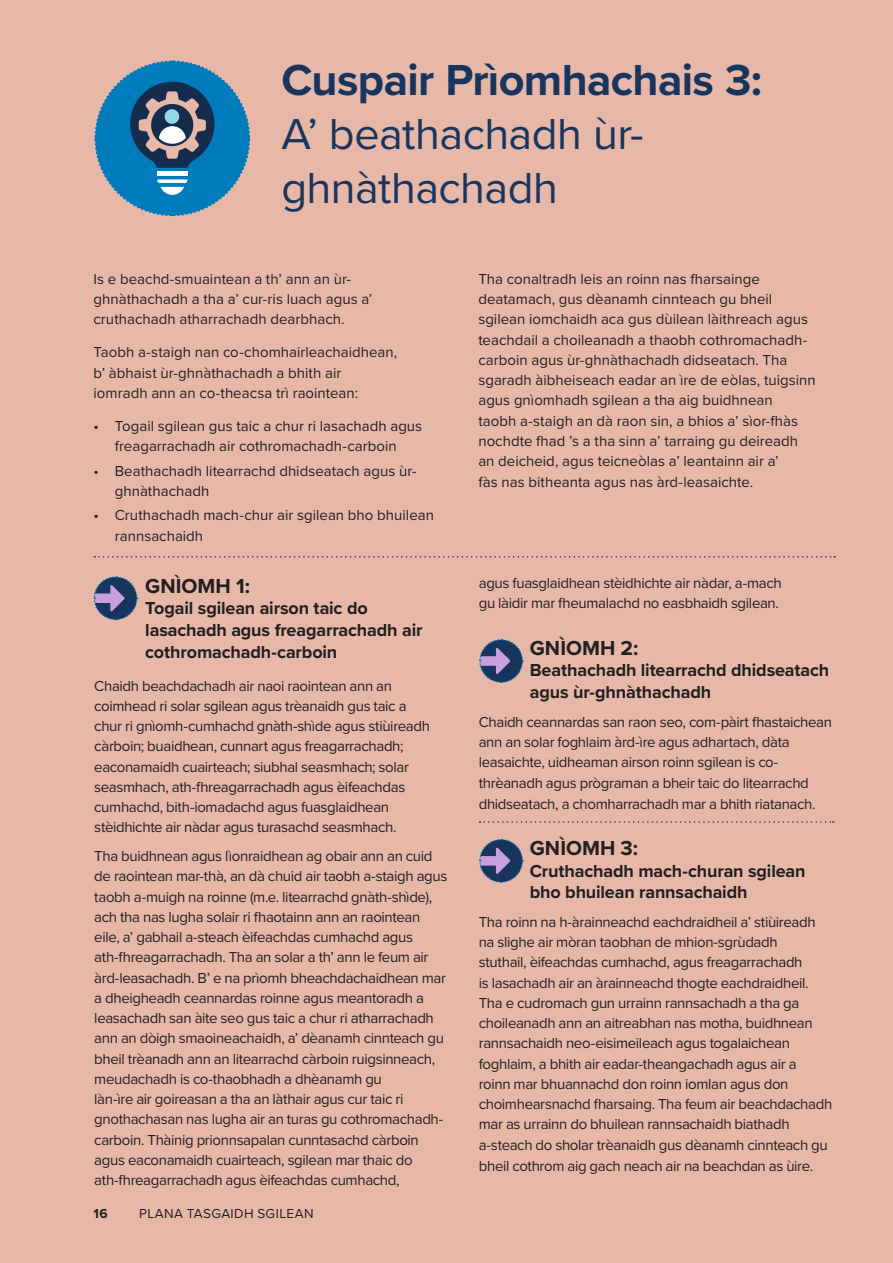
<style>
.page{position:relative;width:893px;height:1263px;background:#e7b8a8}
.page>*{position:absolute;margin:0;border:0;box-sizing:border-box;transform-origin:0 0}
.t1{font:45px/54px "Proxima Nova";letter-spacing:-.015em;color:#18355e}
.t2{font:700 21px "Proxima Nova";color:#231f20}
.t3{font:700 18px/21.6px "Proxima Nova";letter-spacing:-.01em;color:#231f20}
.t4{font:15px/20.2px "Proxima Nova";letter-spacing:-.025em;color:#231f20}
.t5{font:15px/20.4px "Proxima Nova";color:#231f20}
.t6{font:13.5px "Proxima Nova";letter-spacing:.03em;color:#231f20}
.t7{font:700 13.5px "Proxima Nova";color:#231f20}
.s1{font-weight:700}
</style>
<div class="page">
<svg style="left:94px;top:556px;width:741px;height:2px"></svg>
<svg style="left:479px;top:821px;width:355px;height:2px"></svg>
<svg style="left:94px;top:60px;width:157px;height:157px"></svg>
<svg style="left:93px;top:576px;width:45px;height:45px"></svg>
<svg style="left:479px;top:639px;width:45px;height:44px"></svg>
<svg style="left:479px;top:838px;width:45px;height:45px"></svg>
<h3 class="t1" style="left:281px;top:51px;width:482px"><span class="s1">Cuspair Prìomhachais 3:<br></span>A’ beathachadh ùr&shy;ghnàthachadh</h3>
<p class="t5" style="left:94px;top:268px;width:280px">Is e beachd-smuaintean a th’ ann an ùr&shy;ghnàthachadh a tha a’ cur-ris luach agus a’ cruthachadh atharrachadh dearbhach.</p>
<p class="t5" style="left:94px;top:342px;width:305px">Taobh a-staigh nan co-chomhairleachaidhean, b’ àbhaist ùr-ghnàthachadh a bhith air iomradh ann an co-theacsa trì raointean:</p>
<p class="t5" style="left:94px;top:415px;width:330px;text-align:center">• Togail sgilean gus taic a chur ri lasachadh agus freagarrachadh air cothromachadh-carboin</p>
<p class="t5" style="left:115px;top:460px;width:303px;text-indent:-21px">• Beathachadh litearrachd dhidseatach agus ùr&shy;ghnàthachadh</p>
<p class="t5" style="left:115px;top:505px;width:321px;text-indent:-21px">• Cruthachadh mach-chur air sgilean bho bhuilean rannsachaidh</p>
<h4 class="t2" style="left:145px;top:570px;width:106px">GNÌOMH 1:</h4>
<h4 class="t3" style="left:145px;top:597px;width:279px">Togail sgilean airson taic do lasachadh agus freagarrachadh air cothromachadh-carboin</h4>
<p class="t4" style="left:94px;top:675px;width:337px">Chaidh beachdachadh air naoi raointean ann an coimhead ri solar sgilean agus trèanaidh gus taic a chur ri gnìomh-cumhachd gnàth-shìde agus stiùireadh càrboin; buaidhean, cunnart agus freagarrachadh; eaconamaidh cuairteach; siubhal seasmhach; solar seasmhach, ath-freagarrachadh agus èifeachdas cumhachd, bith-iomadachd agus fuasglaidhean stèidhichte air nàdar agus turasachd seasmhach.</p>
<p class="t4" style="left:94px;top:845px;width:355px">Tha buidhnean agus lìonraidhean ag obair ann an cuid de raointean mar-thà, an dà chuid air taobh a-staigh agus taobh a-muigh na roinne (m.e. litearrachd gnàth-shìde), ach tha nas lugha solair ri faotainn ann an raointean eile, a’ gabhail a-steach èifeachdas cumhachd agus ath-freagarrachadh. Tha an solar a th’ ann le feum air àrd-leasachadh. B’ e na prìomh bheachdachaidhean mar a dheigheadh ceannardas roinne agus meantoradh a leasachadh san àite seo gus taic a chur ri atharrachadh ann an dòigh smaoineachaidh, a’ dèanamh cinnteach gu bheil trèanadh ann an litearrachd càrboin ruigsinneach, meudachadh is co-thaobhadh a dhèanamh gu<br>làn-ìre air goireasan a tha an làthair agus cur taic ri gnothachasan nas lugha air an turas gu cothromachadh-</p>
<p class="t4" style="left:94px;top:1129px;width:326px">carboin. Thàinig prionnsapalan cunntasachd càrboin agus eaconamaidh cuairteach, sgilean mar thaic do ath-freagarrachadh agus èifeachdas cumhachd,</p>
<p class="t7" style="left:94px;top:1204px;width:16px">16</p>
<p class="t6" style="left:139px;top:1204px;width:176px">PLANA TASGAIDH SGILEAN</p>
<p class="t6" style="left:105px;top:1204px;width:176px">PLANA TASGAIDH SGILEAN</p>
<p class="t5" style="left:478px;top:268px;width:339px">Tha conaltradh leis an roinn nas farsainge deatamach, gus dèanamh cinnteach gu bheil sgilean iomchaidh aca gus dùilean làithreach agus teachdail a choileanadh a thaobh cothromachadh&shy;carboin agus ùr-ghnàthachadh didseatach. Tha sgaradh àibheiseach eadar an ìre de eòlas, tuigsinn agus gnìomhadh sgilean a tha aig buidhnean<br>taobh a-staigh an dà raon sin, a bhios a’ sìor-fàs nochdte fad ’s a tha sinn a’ tarraing gu deireadh an deicheid, agus teicneòlas a’ leantainn air a’<br>fàs nas bitheanta agus nas àrd-leasaichte.</p>
<p class="t4" style="left:479px;top:572px;width:304px">agus fuasglaidhean stèidhichte air nàdar, a-mach gu làidir mar feumalachd no easbhaidh sgilean.</p>
<h4 class="t2" style="left:530px;top:632px;width:110px">GNÌOMH 2:</h4>
<h4 class="t3" style="left:530px;top:659px;width:301px">Beathachadh litearrachd dhidseatach agus ùr-ghnàthachadh</h4>
<p class="t4" style="left:479px;top:711px;width:355px">Chaidh ceannardas san raon seo, com-pàirt fastaichean ann an solar foghlaim àrd-ìre agus adhartach, dàta leasaichte, uidheaman airson roinn sgilean is co&shy;thrèanadh agus prògraman a bheir taic do litearrachd dhidseatach, a chomharrachadh mar a bhith riatanach.</p>
<h4 class="t2" style="left:530px;top:832px;width:110px">GNÌOMH 3:</h4>
<h4 class="t3" style="left:530px;top:859px;width:277px">Cruthachadh mach-churan sgilean bho bhuilean rannsachaidh</h4>
<p class="t4" style="left:479px;top:911px;width:355px">Tha roinn na h-àrainneachd eachdraidheil a’ stiùireadh na slighe air mòran taobhan de mhion-sgrùdadh<br>stuthail, èifeachdas cumhachd, agus freagarrachadh<br>is lasachadh air an àrainneachd thogte eachdraidheil.<br>Tha e cudromach gun urrainn rannsachadh a tha ga choileanadh ann an aitreabhan nas motha, buidhnean rannsachaidh neo-eisimeileach agus togalaichean foghlaim, a bhith air eadar-theangachadh agus air a<br>roinn mar bhuannachd don roinn iomlan agus don choimhearsnachd farsaing. Tha feum air beachdachadh mar as urrainn do bhuilean rannsachaidh biathadh a-steach do sholar trèanaidh gus dèanamh cinnteach gu bheil cothrom aig gach neach air na beachdan as ùire.</p>
</div>
